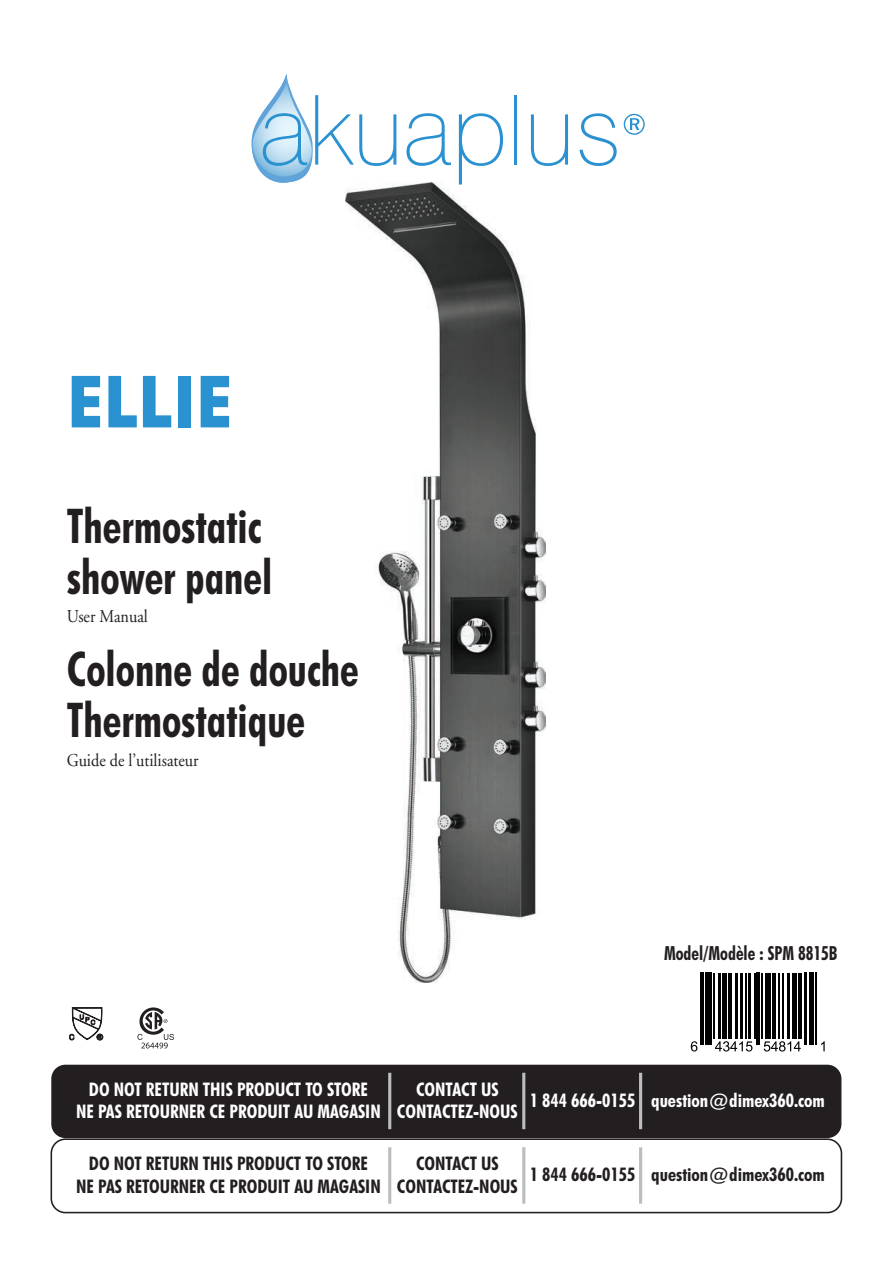
<style>
.page{position:relative;width:893px;height:1263px;background:#fff}
.page>*{position:absolute;margin:0;border:0;box-sizing:border-box;transform-origin:0 0}
.t1{font:700 72px "Futura BT";color:#2a92d0;scale:.9 1}
.t2{font:700 condensed 48px/51px "Futura BT";color:#231f20;scale:.9 1}
.t3{font:700 condensed 19.5px "Futura BT";color:#231f20;scale:.9 1}
.t4{font:700 condensed 18.75px/22.5px "Futura BT";color:#fff;text-align:center}
.t5{font:700 condensed 18.75px/22.5px "Futura BT";color:#231f20;text-align:center}
.t6{font:18px "Adobe Garamond";color:#231f20;scale:.9 1}
</style>
<div class="page">
<img style="left:346px;top:182px;width:199px;height:800px">
<div style="left:51px;top:1065px;width:790px;height:73px;background:#231f20;border-radius:14px"></div>
<hr style="left:388px;top:1073px;width:3px;height:56px;background:#bcbdc0">
<hr style="left:522px;top:1073px;width:3px;height:56px;background:#bcbdc0">
<hr style="left:639px;top:1073px;width:3px;height:56px;background:#bcbdc0">
<div style="left:51px;top:1138px;width:791px;height:75px;border:2px solid #231f20;border-radius:14px"></div>
<hr style="left:388px;top:1147px;width:3px;height:57px;background:#bcbdc0">
<hr style="left:522px;top:1147px;width:3px;height:57px;background:#bcbdc0">
<hr style="left:639px;top:1147px;width:3px;height:57px;background:#bcbdc0">
<svg style="left:690px;top:973px;width:135px;height:79px"></svg>
<hr style="left:700px;top:973px;width:1px;height:72px;background:#000">
<hr style="left:702px;top:973px;width:2px;height:72px;background:#000">
<hr style="left:705px;top:973px;width:1px;height:72px;background:#000">
<div style="left:707px;top:973px;width:5px;height:72px;background:#000"></div>
<hr style="left:713px;top:973px;width:2px;height:66px;background:#000">
<hr style="left:718px;top:973px;width:3px;height:66px;background:#000">
<div style="left:722px;top:973px;width:5px;height:66px;background:#000"></div>
<hr style="left:728px;top:973px;width:1px;height:66px;background:#000">
<hr style="left:731px;top:973px;width:1px;height:66px;background:#000">
<hr style="left:736px;top:973px;width:2px;height:66px;background:#000">
<hr style="left:740px;top:973px;width:3px;height:66px;background:#000">
<hr style="left:745px;top:973px;width:2px;height:66px;background:#000">
<hr style="left:748px;top:973px;width:2px;height:66px;background:#000">
<hr style="left:754px;top:973px;width:1px;height:66px;background:#000">
<hr style="left:756px;top:973px;width:2px;height:72px;background:#000">
<hr style="left:759px;top:973px;width:1px;height:72px;background:#000">
<hr style="left:761px;top:973px;width:1px;height:66px;background:#000">
<hr style="left:765px;top:973px;width:4px;height:66px;background:#000">
<hr style="left:770px;top:973px;width:1px;height:66px;background:#000">
<hr style="left:772px;top:973px;width:4px;height:66px;background:#000">
<hr style="left:778px;top:973px;width:2px;height:66px;background:#000">
<hr style="left:782px;top:973px;width:1px;height:66px;background:#000">
<hr style="left:787px;top:973px;width:2px;height:66px;background:#000">
<hr style="left:792px;top:973px;width:2px;height:66px;background:#000">
<hr style="left:796px;top:973px;width:1px;height:66px;background:#000">
<hr style="left:798px;top:973px;width:4px;height:66px;background:#000">
<hr style="left:804px;top:973px;width:3px;height:72px;background:#000">
<hr style="left:809px;top:973px;width:2px;height:72px;background:#000">
<hr style="left:813px;top:973px;width:1px;height:72px;background:#000">
<hr style="left:815px;top:973px;width:1px;height:72px;background:#000">
<svg style="left:691px;top:1041px;width:6px;height:10px"></svg>
<svg style="left:715px;top:1041px;width:37px;height:10px"></svg>
<svg style="left:764px;top:1041px;width:37px;height:10px"></svg>
<svg style="left:821px;top:1041px;width:4px;height:10px"></svg>
<svg style="left:69px;top:1007px;width:34px;height:33px"></svg>
<svg style="left:137px;top:1007px;width:37px;height:41px"></svg>
<svg style="left:251px;top:73px;width:145px;height:110px"></svg>
<svg style="left:406px;top:113px;width:45px;height:53px"></svg>
<svg style="left:459px;top:113px;width:44px;height:72px"></svg>
<hr style="left:514px;top:95px;width:3px;height:70px;background:#2a92d0">
<svg style="left:531px;top:114px;width:37px;height:52px"></svg>
<svg style="left:580px;top:113px;width:37px;height:53px"></svg>
<svg style="left:624px;top:114px;width:21px;height:21px"></svg>
<h1 class="t1" style="left:67px;top:358px;width:186px">ELLIE</h1>
<h2 class="t2" style="left:67px;top:500px;width:230px">Thermostatic shower panel</h2>
<p class="t6" style="left:67px;top:607px;width:92px">User Manual</p>
<h2 class="t2" style="left:67px;top:643px;width:326px">Colonne de douche<br>Thermostatique</h2>
<p class="t6" style="left:67px;top:750px;width:148px">Guide de l’utilisateur</p>
<p class="t3" style="left:664px;top:941px;width:194px">Model/Modèle : SPM 8815B</p>
<p class="t4" style="left:76px;top:1077px;width:306px">DO NOT RETURN THIS PRODUCT TO STORE<br>NE PAS RETOURNER CE PRODUIT AU MAGASIN</p>
<p class="t4" style="left:397px;top:1077px;width:122px">CONTACT US<br>CONTACTEZ-NOUS</p>
<p class="t4" style="left:651px;top:1089px;width:175px">question@dimex360.com</p>
<p class="t4" style="left:530px;top:1089px;width:107px">1 844 666-0155</p>
<p class="t5" style="left:76px;top:1152px;width:306px">DO NOT RETURN THIS PRODUCT TO STORE<br>NE PAS RETOURNER CE PRODUIT AU MAGASIN</p>
<p class="t5" style="left:397px;top:1152px;width:122px">CONTACT US<br>CONTACTEZ-NOUS</p>
<p class="t5" style="left:651px;top:1163px;width:175px">question@dimex360.com</p>
<p class="t5" style="left:530px;top:1163px;width:107px">1 844 666-0155</p>
</div>
